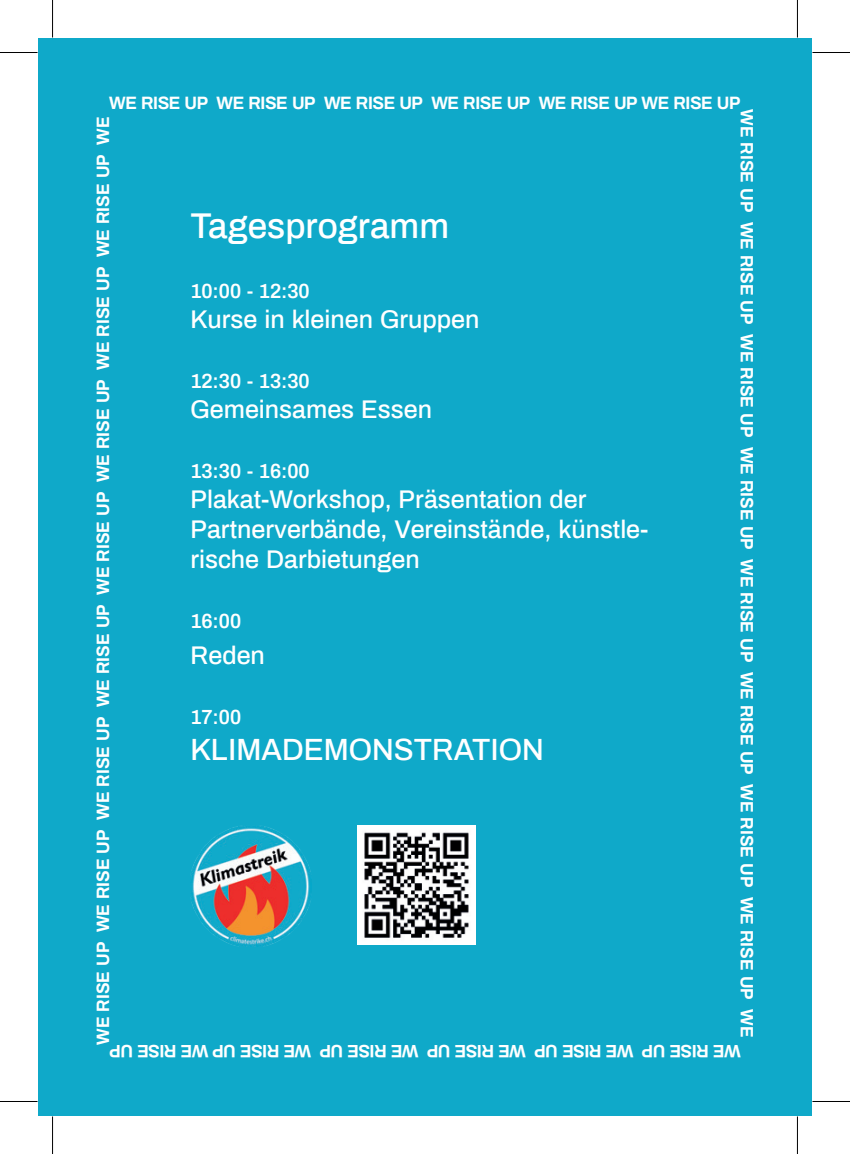
<style>
.page{position:relative;width:850px;height:1154px;background:#fff}
.page>*{position:absolute;margin:0;border:0;box-sizing:border-box;transform-origin:0 0}
.t1{font:500 35px "Archivo";color:#fff}
.t2{font:500 30px "Archivo";color:#fff}
.t3{font:500 25px/30px "Archivo";color:#fff}
.t4{font:600 20px "Archivo";color:#fff}
.t5{font:700 17.5px "Archivo";color:#fff}
.t6{font:700 17.5px "Archivo";letter-spacing:-.025em;color:#fff}
</style>
<div class="page">
<div style="left:38px;top:38px;width:773px;height:1077px;background:#0fa9c9"></div>
<img style="left:357px;top:825px;width:118px;height:119px">
<img style="left:190px;top:825px;width:121px;height:122px">
<hr style="left:0;top:52px;width:38px;height:1px;background:#000">
<hr style="left:812px;top:52px;width:37px;height:1px;background:#000">
<hr style="left:0;top:1101px;width:38px;height:1px;background:#000">
<hr style="left:812px;top:1101px;width:37px;height:1px;background:#000">
<hr style="left:52px;top:0;width:1px;height:38px;background:#000">
<hr style="left:52px;top:1116px;width:1px;height:38px;background:#000">
<hr style="left:796px;top:0;width:1px;height:38px;background:#000">
<hr style="left:796px;top:1116px;width:1px;height:38px;background:#000">
<p class="t6" style="left:109px;top:90px;width:632px">WE RISE UP WE RISE UP WE RISE UP WE RISE UP WE RISE UP WE RISE UP</p>
<p class="t5" style="left:759px;top:109px;width:930px;rotate:90deg">WE RISE UP WE RISE UP WE RISE UP WE RISE UP WE RISE UP WE RISE UP WE RISE UP WE RISE UP WE</p>
<p class="t5" style="left:90px;top:1045px;width:930px;rotate:-90deg">WE RISE UP WE RISE UP WE RISE UP WE RISE UP WE RISE UP WE RISE UP WE RISE UP WE RISE UP WE</p>
<p class="t1" style="left:190px;top:200px;width:260px">Tagesprogramm</p>
<p class="t4" style="left:190px;top:276px;width:121px">10:00 - 12:30</p>
<p class="t3" style="left:190px;top:303px;width:290px">Kurse in kleinen Gruppen</p>
<p class="t4" style="left:190px;top:366px;width:121px">12:30 - 13:30</p>
<p class="t3" style="left:190px;top:393px;width:243px">Gemeinsames Essen</p>
<p class="t4" style="left:190px;top:456px;width:121px">13:30 - 16:00</p>
<p class="t3" style="left:190px;top:483px;width:459px">Plakat-Workshop, Präsentation der<br>Partnerverbände, Vereinstände, künstle&shy;rische Darbietungen</p>
<p class="t4" style="left:190px;top:606px;width:52px">16:00</p>
<p class="t3" style="left:190px;top:639px;width:76px">Reden</p>
<p class="t4" style="left:190px;top:702px;width:52px">17:00</p>
<p class="t2" style="left:190px;top:728px;width:355px">KLIMADEMONSTRATION</p>
<p class="t5" style="left:311px;top:1064px;width:203px;rotate:-180deg">WE R SI E UP WE R SI E UP</p>
<p class="t5" style="left:418px;top:1064px;width:101px;rotate:-180deg">WE R SI E UP</p>
<p class="t5" style="left:525px;top:1064px;width:101px;rotate:-180deg">WE R SI E UP</p>
<p class="t5" style="left:633px;top:1064px;width:101px;rotate:-180deg">WE R SI E UP</p>
<p class="t5" style="left:740px;top:1064px;width:101px;rotate:-180deg">WE R SI E UP</p>
</div>
